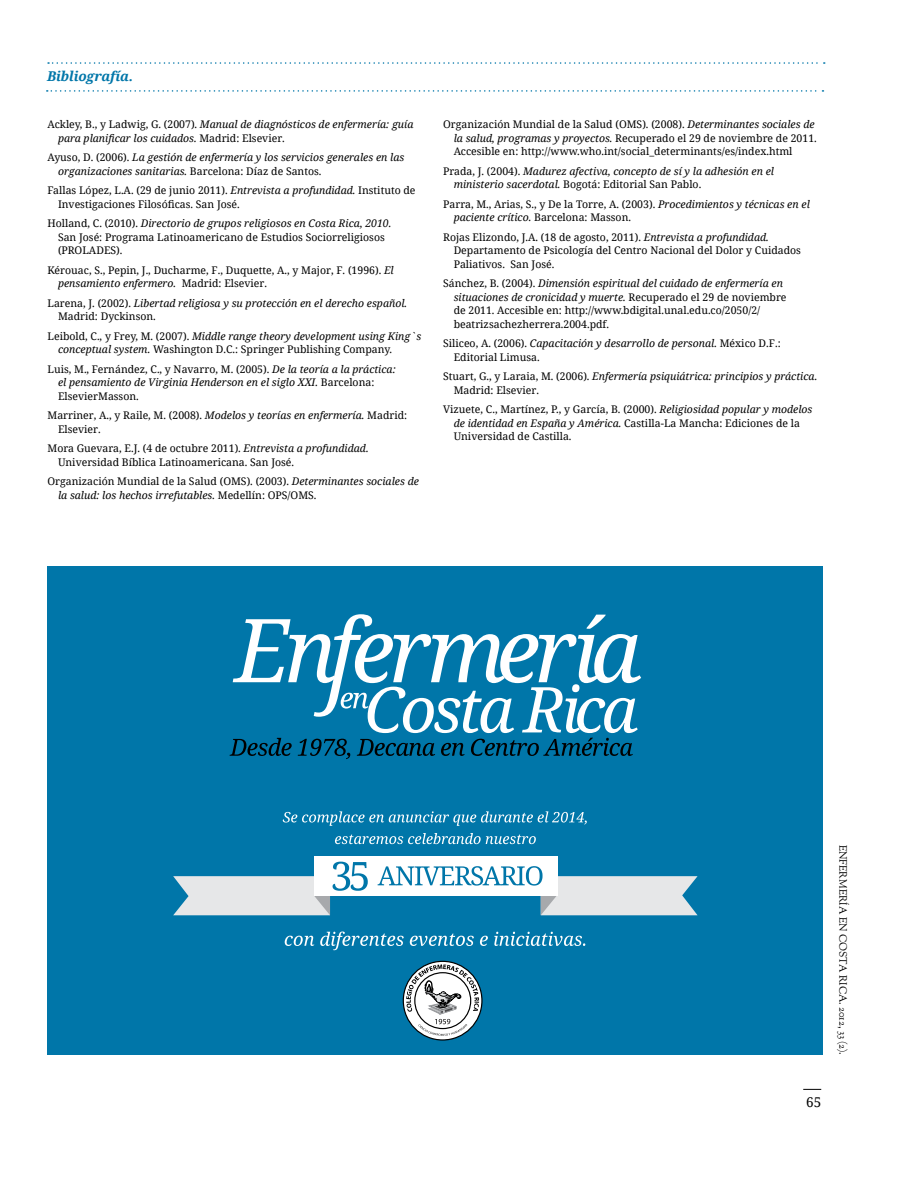
<style>
.page{position:relative;width:918px;height:1188px;background:#fff}
.page>*{position:absolute;margin:0;border:0;box-sizing:border-box;transform-origin:0 0}
.t1{font:italic 700 13.5px "Noto Serif";letter-spacing:-.01em;color:#0076a9}
.t2{font:13.5px "Droid Serif";color:#000}
.t3{font:10.5px/13.5px "Noto Serif";color:#000}
.t4{font:italic 10.5px/13.5px "Noto Serif";color:#000}
.t5{font:10.5px "Goudy St M";color:#000}
.s1{font-style:normal}
.s2{font-style:italic}
</style>
<div class="page">
<svg style="left:803px;top:1089px;width:18px;height:1px"></svg>
<svg style="left:48px;top:62px;width:777px;height:2px"></svg>
<svg style="left:47px;top:90px;width:776px;height:2px"></svg>
<div style="left:48px;top:566px;width:775px;height:488px;background:#0076a9"></div>
<svg style="left:283px;top:811px;width:304px;height:15px"></svg>
<svg style="left:335px;top:833px;width:201px;height:11px"></svg>
<svg style="left:285px;top:936px;width:29px;height:10px"></svg>
<svg style="left:320px;top:932px;width:84px;height:18px"></svg>
<svg style="left:410px;top:934px;width:64px;height:12px"></svg>
<svg style="left:480px;top:936px;width:8px;height:10px"></svg>
<svg style="left:494px;top:932px;width:91px;height:14px"></svg>
<svg style="left:230px;top:614px;width:411px;height:145px"></svg>
<div style="left:314px;top:857px;width:244px;height:39px;background:#fff"></div>
<svg style="left:378px;top:866px;width:320px;height:49px"></svg>
<svg style="left:173px;top:862px;width:195px;height:53px"></svg>
<svg style="left:403px;top:961px;width:79px;height:79px"></svg>
<div style="left:403px;top:961px;width:80px;height:80px;border:1px solid #000;border-radius:50%"></div>
<svg style="left:406px;top:964px;width:73px;height:72px;background:#b1bec4"></svg>
<p class="t1" style="left:47px;top:67px;width:87px">Bibliografía.</p>
<p class="t4" style="left:58px;top:117px;width:357px;text-indent:-11px"><span class="s1">Ackley, B., y Ladwig, G. (2007).</span> Manual de diagnósticos de enfermería: guía para planificar los cuidados. <span class="s1">Madrid: Elsevier.</span></p>
<p class="t4" style="left:58px;top:150px;width:348px;text-indent:-11px"><span class="s1">Ayuso, D. (2006).</span> La gestión de enfermería y los servicios generales en las organizaciones sanitarias. <span class="s1">Barcelona: Díaz de Santos.</span></p>
<p class="t3" style="left:58px;top:183px;width:359px;text-indent:-11px">Fallas López, L.A. (29 de junio 2011). <span class="s2">Entrevista a profundidad.</span> Instituto de<br>Investigaciones Filosóficas. San José.</p>
<p class="t3" style="left:58px;top:216px;width:335px;text-indent:-10px">Holland, C. (2010). <span class="s2">Directorio de grupos religiosos en Costa Rica, 2010.<br></span>San José: Programa Latinoamericano de Estudios Sociorreligiosos (PROLADES).</p>
<p class="t3" style="left:58px;top:263px;width:337px;text-indent:-10px">Kérouac, S., Pepin, J., Ducharme, F., Duquette, A., y Major, F. (1996). <span class="s2">El pensamiento enfermero.</span> Madrid: Elsevier.</p>
<p class="t4" style="left:58px;top:296px;width:351px;text-indent:-11px"><span class="s1">Larena, J. (2002).</span> Libertad religiosa y su protección en el derecho español.<br><span class="s1">Madrid: Dyckinson.</span></p>
<p class="t3" style="left:58px;top:329px;width:365px;text-indent:-11px">Leibold, C., y Frey, M. (2007). <span class="s2">Middle range theory development using King`s conceptual system.</span> Washington D.C.: Springer Publishing Company.</p>
<p class="t4" style="left:58px;top:362px;width:339px;text-indent:-11px"><span class="s1">Luis, M., Fernández, C., y Navarro, M. (2005).</span> De la teoría a la práctica: el pensamiento de Virginia Henderson en el siglo XXI. <span class="s1">Barcelona:<br>ElsevierMasson.</span></p>
<p class="t3" style="left:58px;top:408px;width:351px;text-indent:-11px">Marriner, A., y Raile, M. (2008). <span class="s2">Modelos y teorías en enfermería.</span> Madrid:<br>Elsevier.</p>
<p class="t3" style="left:58px;top:441px;width:312px;text-indent:-11px">Mora Guevara, E.J. (4 de octubre 2011). <span class="s2">Entrevista a profundidad.<br></span>Universidad Bíblica Latinoamericana. San José.</p>
<p class="t3" style="left:58px;top:474px;width:362px;text-indent:-11px">Organización Mundial de la Salud (OMS). (2003). <span class="s2">Determinantes sociales de la salud: los hechos irrefutables.</span> Medellín: OPS/OMS.</p>
<p class="t3" style="left:454px;top:117px;width:365px;text-indent:-10px">Organización Mundial de la Salud (OMS). (2008). <span class="s2">Determinantes sociales de la salud, programas y proyectos.</span> Recuperado el 29 de noviembre de 2011.<br>Accesible en: http://www.who.int/social_determinants/es/index.html</p>
<p class="t4" style="left:454px;top:164px;width:322px;text-indent:-10px"><span class="s1">Prada, J. (2004).</span> Madurez afectiva, concepto de sí y la adhesión en el ministerio sacerdotal. <span class="s1">Bogotá: Editorial San Pablo.</span></p>
<p class="t3" style="left:454px;top:197px;width:358px;text-indent:-10px">Parra, M., Arias, S., y De la Torre, A. (2003). <span class="s2">Procedimientos y técnicas en el paciente crítico.</span> Barcelona: Masson.</p>
<p class="t3" style="left:454px;top:230px;width:349px;text-indent:-10px">Rojas Elizondo, J.A. (18 de agosto, 2011). <span class="s2">Entrevista a profundidad.<br></span>Departamento de Psicología del Centro Nacional del Dolor y Cuidados<br>Paliativos. San José.</p>
<p class="t3" style="left:454px;top:276px;width:334px;text-indent:-10px">Sánchez, B. (2004). <span class="s2">Dimensión espiritual del cuidado de enfermería en situaciones de cronicidad y muerte.</span> Recuperado el 29 de noviembre de 2011. Accesible en: http://www.bdigital.unal.edu.co/2050/2/ beatrizsachezherrera.2004.pdf.</p>
<p class="t3" style="left:454px;top:336px;width:329px;text-indent:-10px">Siliceo, A. (2006). <span class="s2">Capacitación y desarrollo de personal.</span> México D.F.:<br>Editorial Limusa.</p>
<p class="t3" style="left:454px;top:369px;width:365px;text-indent:-10px">Stuart, G., y Laraia, M. (2006). <span class="s2">Enfermería psiquiátrica: principios y práctica.<br></span>Madrid: Elsevier.</p>
<p class="t3" style="left:454px;top:402px;width:360px;text-indent:-10px">Vizuete, C., Martínez, P., y García, B. (2000). <span class="s2">Religiosidad popular y modelos de identidad en España y América.</span> Castilla-La Mancha: Ediciones de la<br>Universidad de Castilla.</p>
<p class="t5" style="left:849px;top:844px;width:212px;rotate:90deg">ENFERMERÍA EN COSTA RICA. 2012, 33 (2).</p>
<p class="t2" style="left:806px;top:1094px;width:17px">65</p>
</div>
